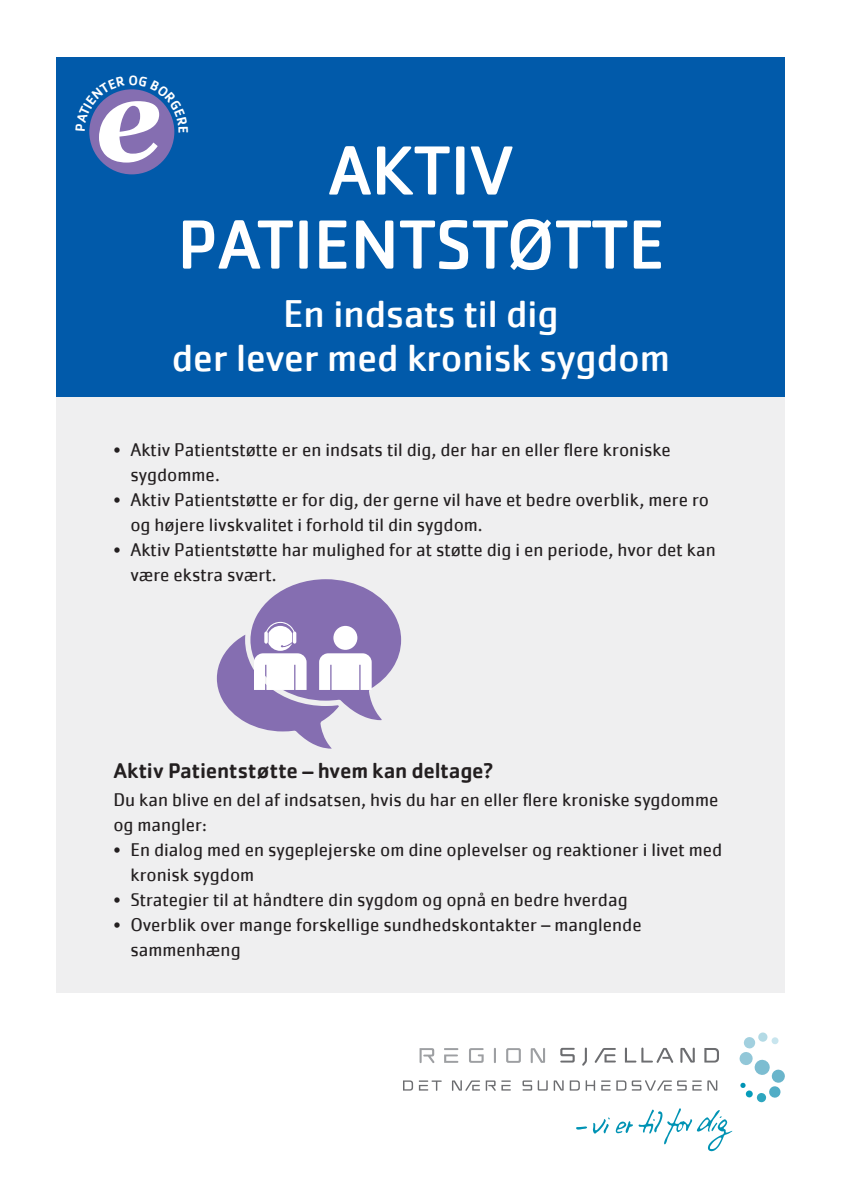
<style>
.page{position:relative;width:842px;height:1191px;background:#fff}
.page>*{position:absolute;margin:0;border:0;box-sizing:border-box;transform-origin:0 0}
.t1{font:72px/74px "Cachet Pro";color:#fff;text-align:center}
.t2{font:40px/44px "Cachet Pro";color:#fff;text-align:center}
.t3{font:500 22px "Cachet Std";letter-spacing:-.01em;color:#231f20}
.t4{font:19px/25px "Cachet Pro";color:#231f20}
</style>
<div class="page">
<div style="left:57px;top:57px;width:728px;height:346px;background:#015aaa"></div>
<div style="left:57px;top:397px;width:728px;height:595px;background:#efeff0"></div>
<div style="left:89px;top:89px;width:85px;height:85px;background:#856eb1;border-radius:50%"></div>
<svg style="left:217px;top:579px;width:184px;height:169px"></svg>
<div style="left:333px;top:626px;width:24px;height:24px;background:#fff;border-radius:50%"></div>
<div style="left:754px;top:1059px;width:16px;height:16px;background:#7cbdd1;border-radius:7px"></div>
<svg style="left:758px;top:1032px;width:10px;height:10px"></svg>
<div style="left:743px;top:1036px;width:12px;height:12px;background:#a2d0df;border-radius:50%"></div>
<svg style="left:739px;top:1051px;width:14px;height:14px"></svg>
<div style="left:771px;top:1037px;width:8px;height:7px;background:#c8e5ee;border-radius:50%"></div>
<svg style="left:756px;top:1092px;width:10px;height:10px"></svg>
<div style="left:769px;top:1086px;width:12px;height:12px;background:#51adc6;border-radius:50%"></div>
<svg style="left:771px;top:1069px;width:14px;height:14px"></svg>
<div style="left:746px;top:1090px;width:7px;height:7px;background:#069cba;border-radius:50%"></div>
<svg style="left:740px;top:1082px;width:6px;height:6px"></svg>
<svg style="left:506px;top:1048px;width:15px;height:14px"></svg>
<svg style="left:494px;top:1048px;width:2px;height:15px"></svg>
<svg style="left:420px;top:1048px;width:14px;height:15px"></svg>
<svg style="left:469px;top:1048px;width:15px;height:14px"></svg>
<svg style="left:531px;top:1048px;width:14px;height:15px"></svg>
<svg style="left:444px;top:1048px;width:14px;height:14px"></svg>
<svg style="left:560px;top:1047px;width:15px;height:15px"></svg>
<svg style="left:582px;top:1047px;width:5px;height:18px"></svg>
<svg style="left:680px;top:1047px;width:15px;height:15px"></svg>
<svg style="left:704px;top:1048px;width:15px;height:14px"></svg>
<svg style="left:594px;top:1048px;width:22px;height:15px"></svg>
<svg style="left:625px;top:1047px;width:48px;height:16px"></svg>
<svg style="left:403px;top:1080px;width:10px;height:10px"></svg>
<svg style="left:419px;top:1080px;width:23px;height:10px"></svg>
<svg style="left:452px;top:1080px;width:28px;height:10px"></svg>
<svg style="left:486px;top:1080px;width:25px;height:10px"></svg>
<svg style="left:522px;top:1080px;width:10px;height:10px"></svg>
<svg style="left:538px;top:1080px;width:10px;height:10px"></svg>
<svg style="left:554px;top:1080px;width:10px;height:10px"></svg>
<svg style="left:570px;top:1080px;width:10px;height:10px"></svg>
<svg style="left:586px;top:1080px;width:9px;height:10px"></svg>
<svg style="left:601px;top:1080px;width:25px;height:10px"></svg>
<svg style="left:632px;top:1080px;width:85px;height:10px"></svg>
<svg style="left:593px;top:1117px;width:17px;height:16px"></svg>
<svg style="left:576px;top:1126px;width:11px;height:3px"></svg>
<svg style="left:616px;top:1108px;width:116px;height:43px"></svg>
<svg style="left:89px;top:89px;width:86px;height:74px"></svg>
<h1 class="t1" style="left:177px;top:134px;width:489px">AKTIV<br>PATIENTSTØTTE</h1>
<h2 class="t2" style="left:172px;top:292px;width:500px">En indsats til dig<br>der lever med kronisk sygdom</h2>
<p class="t4" style="left:130px;top:437px;width:542px;text-indent:-17px">• Aktiv Patientstøtte er en indsats til dig, der har en eller flere kroniske sygdomme.</p>
<p class="t4" style="left:130px;top:487px;width:580px;text-indent:-17px">• Aktiv Patientstøtte er for dig, der gerne vil have et bedre overblik, mere ro og højere livskvalitet i forhold til din sygdom.</p>
<p class="t4" style="left:130px;top:537px;width:587px;text-indent:-17px">• Aktiv Patientstøtte har mulighed for at støtte dig i en periode, hvor det kan være ekstra svært.</p>
<p class="t3" style="left:113px;top:757px;width:382px">Aktiv Patientstøtte – hvem kan deltage?</p>
<p class="t4" style="left:113px;top:787px;width:606px">Du kan blive en del af indsatsen, hvis du har en eller flere kroniske sygdomme og mangler:</p>
<p class="t4" style="left:130px;top:837px;width:593px;text-indent:-17px">• En dialog med en sygeplejerske om dine oplevelser og reaktioner i livet med kronisk sygdom</p>
<p class="t4" style="left:113px;top:887px;width:516px">• Strategier til at håndtere din sygdom og opnå en bedre hverdag</p>
<p class="t4" style="left:130px;top:912px;width:513px;text-indent:-17px">• Overblik over mange forskellige sundhedskontakter – manglende sammenhæng</p>
</div>
